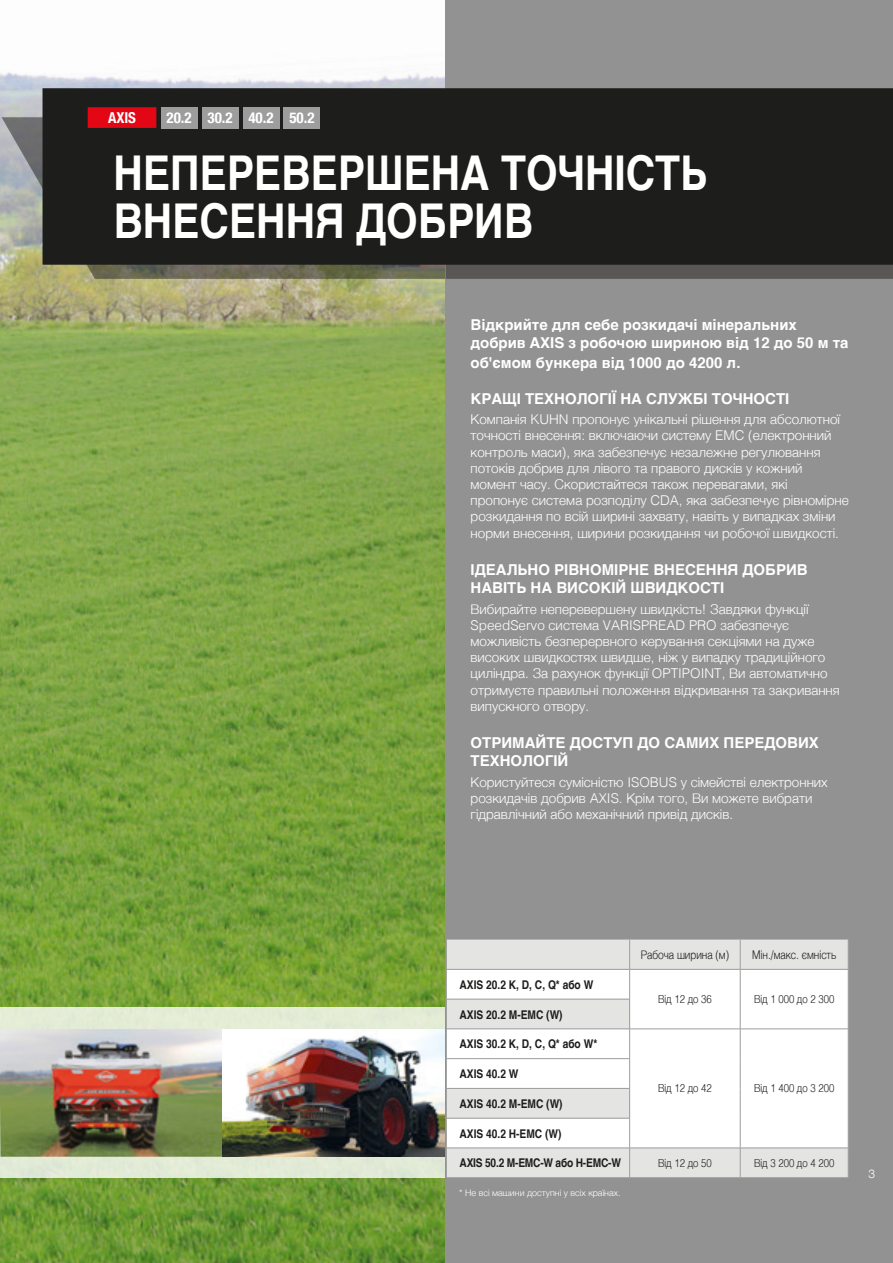
<style>
.page{position:relative;width:893px;height:1263px;background:#fff}
.page>*{position:absolute;margin:0;border:0;box-sizing:border-box;transform-origin:0 0}
.t1{font:700 48px/48px "Helvetica";color:#fff;scale:.85 1}
.t2{font:700 15px/18px "Helvetica";color:#fff}
.t3{font:700 condensed 15px "Helvetica Neue LT Com";color:#fff}
.t4{font:300 13.5px/16.2px "Helvetica";color:#fff}
.t5{font:700 12px "Helvetica";color:#1d1d1b;scale:.85 1}
.t6{font:300 12px "Helvetica";color:#1d1d1b;scale:.85 1}
.t7{font:700 12px "Helvetica";letter-spacing:-.02em;color:#1d1d1b;scale:.85 1}
.t8{font:300 12px "Helvetica Neue LT Com";color:#fff}
.t9{font:300 11.25px "Helvetica";color:#1d1d1b;scale:.85 1}
.t10{font:300 9px "Helvetica";color:#fff}
</style>
<div class="page">
<img style="left:0;top:0;width:446px;height:1263px">
<div style="left:0;top:1008px;width:446px;height:170px;background:#e3ebd6"></div>
<svg style="left:2px;top:117px;width:350px;height:162px;background:#8f907e"></svg>
<img style="left:0;top:1029px;width:446px;height:128px">
<div style="left:446px;top:0;width:447px;height:1263px;background:#939292"></div>
<svg style="left:352px;top:265px;width:541px;height:14px;background:#5b5a55"></svg>
<div style="left:43px;top:88px;width:850px;height:177px;background:#1d1d1b"></div>
<div style="left:161px;top:107px;width:37px;height:21px;background:#9d9d9d"></div>
<div style="left:202px;top:107px;width:36px;height:21px;background:#9d9d9d"></div>
<div style="left:243px;top:107px;width:36px;height:21px;background:#9d9d9d"></div>
<div style="left:284px;top:107px;width:36px;height:21px;background:#9d9d9d"></div>
<div style="left:447px;top:939px;width:401px;height:238px;background:#e4e4e3"></div>
<svg style="left:447px;top:970px;width:401px;height:178px;background:#fafaf9"></svg>
<svg style="left:629px;top:970px;width:1px;height:29px"></svg>
<svg style="left:740px;top:970px;width:1px;height:29px"></svg>
<hr style="left:848px;top:969px;width:1px;height:30px;background:#9d9d9d">
<hr style="left:447px;top:999px;width:183px;height:1px;background:#9d9d9d">
<hr style="left:629px;top:999px;width:1px;height:30px;background:#9d9d9d">
<hr style="left:740px;top:999px;width:1px;height:30px;background:#9d9d9d">
<hr style="left:848px;top:999px;width:1px;height:30px;background:#9d9d9d">
<hr style="left:447px;top:1028px;width:183px;height:1px;background:#9d9d9d">
<hr style="left:630px;top:1028px;width:110px;height:1px;background:#9d9d9d">
<hr style="left:740px;top:1028px;width:108px;height:1px;background:#9d9d9d">
<hr style="left:740px;top:1029px;width:1px;height:30px;background:#9d9d9d">
<hr style="left:848px;top:1029px;width:1px;height:30px;background:#9d9d9d">
<svg style="left:740px;top:1059px;width:1px;height:29px"></svg>
<svg style="left:848px;top:1059px;width:1px;height:29px"></svg>
<hr style="left:740px;top:1088px;width:1px;height:30px;background:#9d9d9d">
<hr style="left:848px;top:1088px;width:1px;height:30px;background:#9d9d9d">
<hr style="left:740px;top:1118px;width:1px;height:30px;background:#9d9d9d">
<hr style="left:848px;top:1118px;width:1px;height:30px;background:#9d9d9d">
<hr style="left:630px;top:1148px;width:110px;height:1px;background:#9d9d9d">
<hr style="left:740px;top:1148px;width:108px;height:1px;background:#9d9d9d">
<svg style="left:740px;top:1148px;width:1px;height:29px"></svg>
<svg style="left:848px;top:1148px;width:1px;height:29px"></svg>
<hr style="left:630px;top:1177px;width:110px;height:1px;background:#9d9d9d">
<hr style="left:740px;top:1177px;width:108px;height:1px;background:#9d9d9d">
<hr style="left:447px;top:969px;width:183px;height:1px;background:#9d9d9d">
<hr style="left:630px;top:969px;width:110px;height:1px;background:#9d9d9d">
<hr style="left:740px;top:969px;width:108px;height:1px;background:#9d9d9d">
<hr style="left:629px;top:939px;width:1px;height:30px;background:#9d9d9d">
<hr style="left:740px;top:939px;width:1px;height:30px;background:#9d9d9d">
<hr style="left:848px;top:939px;width:1px;height:30px;background:#9d9d9d">
<hr style="left:447px;top:1058px;width:183px;height:1px;background:#9d9d9d">
<hr style="left:447px;top:1088px;width:183px;height:1px;background:#9d9d9d">
<svg style="left:629px;top:1029px;width:1px;height:89px"></svg>
<hr style="left:447px;top:1118px;width:183px;height:1px;background:#9d9d9d">
<hr style="left:629px;top:1118px;width:1px;height:30px;background:#9d9d9d">
<hr style="left:447px;top:1148px;width:183px;height:1px;background:#9d9d9d">
<svg style="left:629px;top:1148px;width:1px;height:29px"></svg>
<hr style="left:447px;top:1177px;width:183px;height:1px;background:#9d9d9d">
<p class="t3" style="left:108px;top:109px;width:30px">AXIS</p>
<p class="t3" style="left:167px;top:109px;width:149px">20.2 30.2 40.2 50.2</p>
<h1 class="t1" style="left:113px;top:150px;width:700px">НЕПЕРЕВЕРШЕНА ТОЧНІСТЬ<br>ВНЕСЕННЯ ДОБРИВ</h1>
<p class="t2" style="left:471px;top:316px;width:379px">Відкрийте для себе розкидачі мінеральних добрив AXIS з робочою шириною від 12 до 50 м та</p>
<p class="t2" style="left:471px;top:354px;width:271px">об'ємом бункера від 1000 до 4200 л.</p>
<p class="t2" style="left:471px;top:390px;width:320px">КРАЩІ ТЕХНОЛОГІЇ НА СЛУЖБІ ТОЧНОСТІ</p>
<p class="t4" style="left:471px;top:410px;width:380px">Компанія KUHN пропонує унікальні рішення для абсолютної точності внесення: включаючи систему EMC (електронний контроль маси), яка забезпечує незалежне регулювання потоків добрив для лівого та правого дисків у кожний момент часу. Скористайтеся також перевагами, які<br>пропонує система розподілу CDA, яка забезпечує рівномірне розкидання по всій ширині захвату, навіть у випадках зміни норми внесення, ширини розкидання чи робочої швидкості.</p>
<p class="t2" style="left:471px;top:561px;width:339px">ІДЕАЛЬНО РІВНОМІРНЕ ВНЕСЕННЯ ДОБРИВ<br>НАВІТЬ НА ВИСОКІЙ ШВИДКОСТІ</p>
<p class="t4" style="left:471px;top:600px;width:371px">Вибирайте неперевершену швидкість! Завдяки функції SpeedServo система VARISPREAD PRO забезпечує можливість безперервного керування секціями на дуже високих швидкостях швидше, ніж у випадку традиційного циліндра. За рахунок функції OPTIPOINT, Ви автоматично отримуєте правильні положення відкривання та закривання випускного отвору.</p>
<p class="t2" style="left:471px;top:734px;width:350px">ОТРИМАЙТЕ ДОСТУП ДО САМИХ ПЕРЕДОВИХ<br>ТЕХНОЛОГІЙ</p>
<p class="t4" style="left:471px;top:773px;width:359px">Користуйтеся сумісністю ISOBUS у сімействі електронних розкидачів добрив AXIS. Крім того, Ви можете вибрати гідравлічний або механічний привід дисків.</p>
<p class="t5" style="left:460px;top:975px;width:159px">AXIS 20.2 K, D, C, Q* або W</p>
<p class="t5" style="left:460px;top:1004px;width:123px">AXIS 20.2 M-EMC (W)</p>
<p class="t5" style="left:460px;top:1034px;width:164px">AXIS 30.2 K, D, C, Q* або W*</p>
<p class="t6" style="left:641px;top:944px;width:106px">Рабоча ширина (м)</p>
<p class="t6" style="left:752px;top:944px;width:100px">Мін./макс. ємність</p>
<p class="t9" style="left:658px;top:990px;width:65px">Від 12 до 36</p>
<p class="t9" style="left:754px;top:990px;width:96px">Від 1 000 до 2 300</p>
<p class="t5" style="left:460px;top:1064px;width:71px">AXIS 40.2 W</p>
<p class="t5" style="left:460px;top:1094px;width:123px">AXIS 40.2 M-EMC (W)</p>
<p class="t5" style="left:460px;top:1124px;width:122px">AXIS 40.2 H-EMC (W)</p>
<p class="t7" style="left:460px;top:1153px;width:191px">AXIS 50.2 M-EMC-W або H-EMC-W</p>
<p class="t9" style="left:658px;top:1153px;width:65px">Від 12 до 50</p>
<p class="t9" style="left:754px;top:1153px;width:96px">Від 3 200 до 4 200</p>
<p class="t9" style="left:658px;top:1079px;width:65px">Від 12 до 42</p>
<p class="t9" style="left:754px;top:1079px;width:96px">Від 1 400 до 3 200</p>
<p class="t10" style="left:459px;top:1185px;width:163px">* Не всі машини доступні у всіх країнах.</p>
<p class="t8" style="left:868px;top:1166px;width:8px">3</p>
</div>
